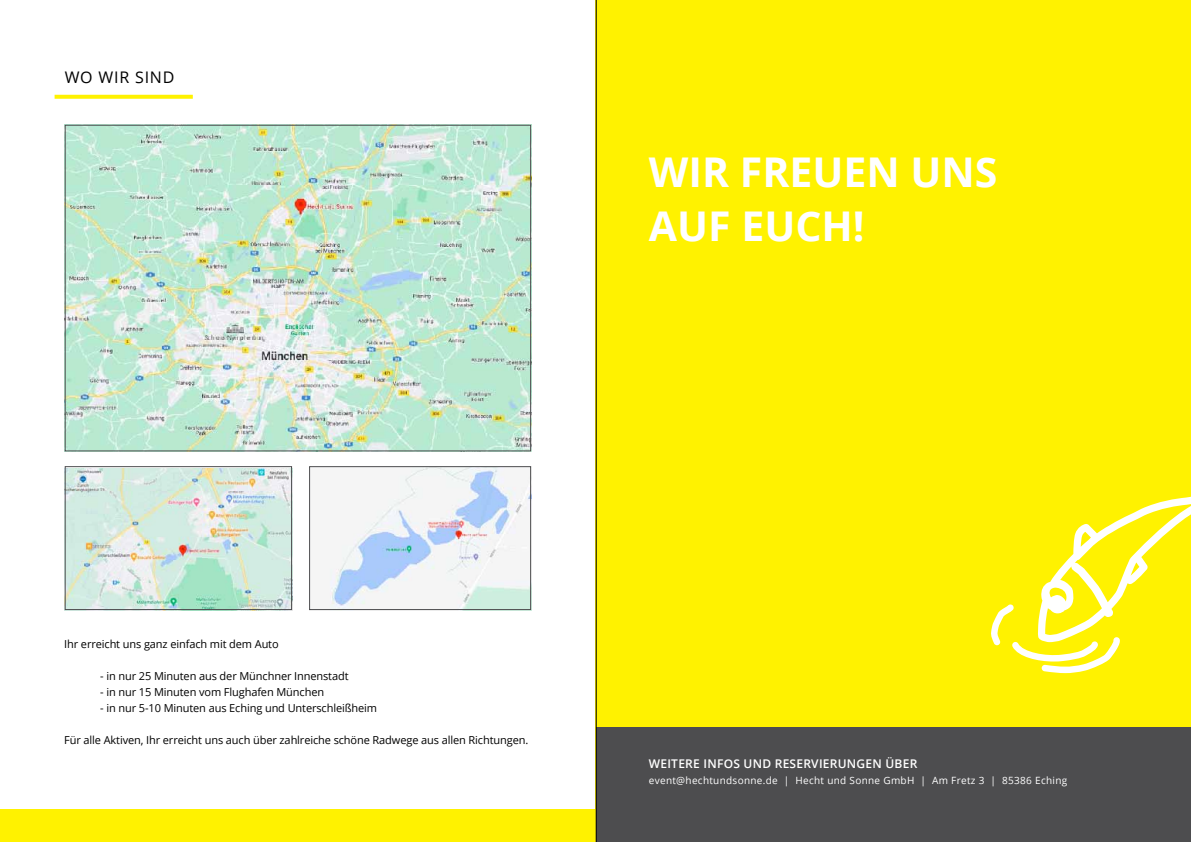
<style>
.page{position:relative;width:1191px;height:842px;background:#fff}
.page>*{position:absolute;margin:0;border:0;box-sizing:border-box;transform-origin:0 0}
.t1{font:700 41px/54px "Open Sans";color:#fff}
.t2{font:16px "Open Sans";color:#000}
.t3{font:600 12px "Open Sans";letter-spacing:.02em;color:#fff}
.t4{font:11px "Open Sans";letter-spacing:-.01em;color:#000}
.t5{font:10px "Open Sans";letter-spacing:.03em;color:#fff}
</style>
<div class="page">
<svg style="left:55px;top:95px;width:138px;height:4px"></svg>
<img style="left:67px;top:127px;width:462px;height:322px">
<div style="left:65px;top:125px;width:466px;height:326px;border:1px solid #4d4d4f"></div>
<img style="left:67px;top:468px;width:223px;height:140px">
<div style="left:65px;top:466px;width:227px;height:144px;border:1px solid #4d4d4f"></div>
<img style="left:329px;top:468px;width:200px;height:140px">
<div style="left:309px;top:466px;width:222px;height:144px;border:1px solid #4d4d4f"></div>
<div style="left:0;top:810px;width:595px;height:32px;background:#fff200"></div>
<div style="left:595px;top:0;width:596px;height:842px;background:#fff200"></div>
<svg style="left:991px;top:496px;width:200px;height:177px"></svg>
<div style="left:596px;top:728px;width:595px;height:114px;background:#4d4d4f"></div>
<hr style="left:596px;top:0;width:1px;height:842px;background:#000">
<h2 class="t2" style="left:65px;top:66px;width:15px">wo</h2>
<h2 class="t2" style="left:99px;top:66px;width:12px">wir</h2>
<h2 class="t2" style="left:135px;top:66px;width:11px">sind</h2>
<h1 class="t1" style="left:649px;top:144px;width:350px">WIR FREUEN UNS<br>AUF EUCH!</h1>
<p class="t4" style="left:64px;top:637px;width:216px">Ihr erreicht uns ganz einfach mit dem Auto</p>
<p class="t4" style="left:100px;top:669px;width:250px">- in nur 25 Minuten aus der Münchner Innenstadt</p>
<p class="t4" style="left:100px;top:685px;width:225px">- in nur 15 Minuten vom Flughafen München</p>
<p class="t4" style="left:100px;top:701px;width:278px">- in nur 5-10 Minuten aus Eching und Unterschleißheim</p>
<p class="t4" style="left:64px;top:733px;width:465px">Für alle Aktiven, Ihr erreicht uns auch über zahlreiche schöne Radwege aus allen Richtungen.</p>
<p class="t3" style="left:649px;top:756px;width:270px">WEITERE INFOS UND RESERVIERUNGEN ÜBER</p>
<p class="t5" style="left:649px;top:774px;width:420px">event@hechtundsonne.de | Hecht und Sonne GmbH | Am Fretz 3 | 85386 Eching</p>
</div>
